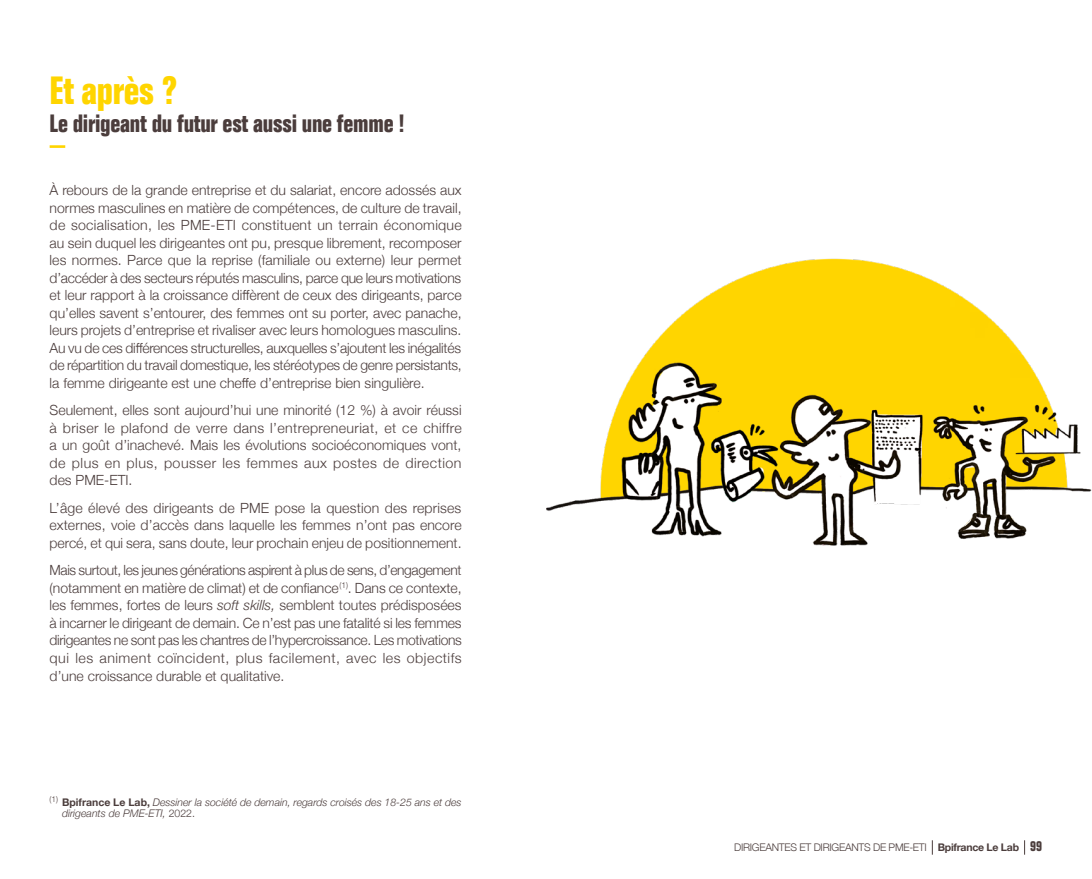
<style>
.page{position:relative;width:1092px;height:879px;background:#fff}
.page>*{position:absolute;margin:0;border:0;box-sizing:border-box;transform-origin:0 0}
.CL_Titre_jaune_trait{font:700 condensed 38.5px "Folio";letter-spacing:-.01em;color:#ffd500}
.CL_Titre_taupe_trait{font:700 condensed 24.5px "Folio";letter-spacing:-.01em;color:#4b3d3c}
.CL_paragraphe_de_bas{font:300 14px/17.5px "Helvetica Neue";color:#4b3d3c;text-align:justify}
.CL_Note_de_bas_de_pa{font:italic 300 10.5px/10.5px "Helvetica Neue";color:#4b3d3c}
.t1{font:300 10.5px "Helvetica Neue";letter-spacing:-.025em;color:#4b3d3c}
.s1{font-style:italic}
.s2{font-weight:700;font-style:normal}
.s3{font-style:normal}
.s4{font-weight:700}
.s5{font-family:"Folio";font-weight:700;font-stretch:condensed;font-size:14px}
</style>
<div class="page">
<svg style="left:931px;top:840px;width:1px;height:14px"></svg>
<svg style="left:1024px;top:840px;width:1px;height:14px"></svg>
<hr style="left:50px;top:145px;width:15px;height:3px;background:#ffd500">
<img style="left:546px;top:258px;width:545px;height:288px">
<p class="CL_Titre_jaune_trait" style="left:50px;top:69px;width:129px">Et après ?</p>
<p class="CL_Titre_taupe_trait" style="left:50px;top:110px;width:356px">Le dirigeant du futur est aussi une femme !</p>
<p class="CL_paragraphe_de_bas" style="left:50px;top:180px;width:413px">À rebours de la grande entreprise et du salariat, encore adossés aux normes masculines en matière de compétences, de culture de travail, de socialisation, les PME-ETI constituent un terrain économique au sein duquel les dirigeantes ont pu, presque librement, recomposer les normes. Parce que la reprise (familiale ou externe) leur permet d’accéder à des secteurs réputés masculins, parce que leurs motivations et leur rapport à la croissance diffèrent de ceux des dirigeants, parce qu’elles savent s’entourer, des femmes ont su porter, avec panache, leurs projets d’entreprise et rivaliser avec leurs homologues masculins.<br>Au vu de ces différences structurelles, auxquelles s’ajoutent les inégalités de répartition du travail domestique, les stéréotypes de genre persistants, la femme dirigeante est une cheffe d’entreprise bien singulière.</p>
<p class="CL_paragraphe_de_bas" style="left:50px;top:400px;width:413px">Seulement, elles sont aujourd’hui une minorité (12 %) à avoir réussi à briser le plafond de verre dans l’entrepreneuriat, et ce chiffre a un goût d’inachevé. Mais les évolutions socioéconomiques vont, de plus en plus, pousser les femmes aux postes de direction des PME-ETI.</p>
<p class="CL_paragraphe_de_bas" style="left:50px;top:498px;width:413px">L’âge élevé des dirigeants de PME pose la question des reprises externes, voie d’accès dans laquelle les femmes n’ont pas encore percé, et qui sera, sans doute, leur prochain enjeu de positionnement.</p>
<p class="CL_paragraphe_de_bas" style="left:50px;top:560px;width:414px">Mais surtout, les jeunes générations aspirent à plus de sens, d’engagement (notamment en matière de climat) et de confiance<sup>(1)</sup>. Dans ce contexte, les femmes, fortes de leurs <span class="s1">soft skills,</span> semblent toutes prédisposées à incarner le dirigeant de demain. Ce n’est pas une fatalité si les femmes dirigeantes ne sont pas les chantres de l’hypercroissance. Les motivations qui les animent coïncident, plus facilement, avec les objectifs d’une croissance durable et qualitative.</p>
<p class="CL_Note_de_bas_de_pa" style="left:62px;top:796px;width:401px;text-indent:-12px"><sup>(1)</sup> <span class="s2">Bpifrance Le Lab,</span> Dessiner la société de demain, regards croisés des 18-25 ans et des dirigeants de PME-ETI, <span class="s3">2022.</span></p>
<p class="t1" style="left:734px;top:838px;width:309px">DIRIGEANTES ET DIRIGEANTS DE PME-ETI <span class="s4">Bpifrance Le Lab</span> <span class="s5">99</span></p>
</div>
